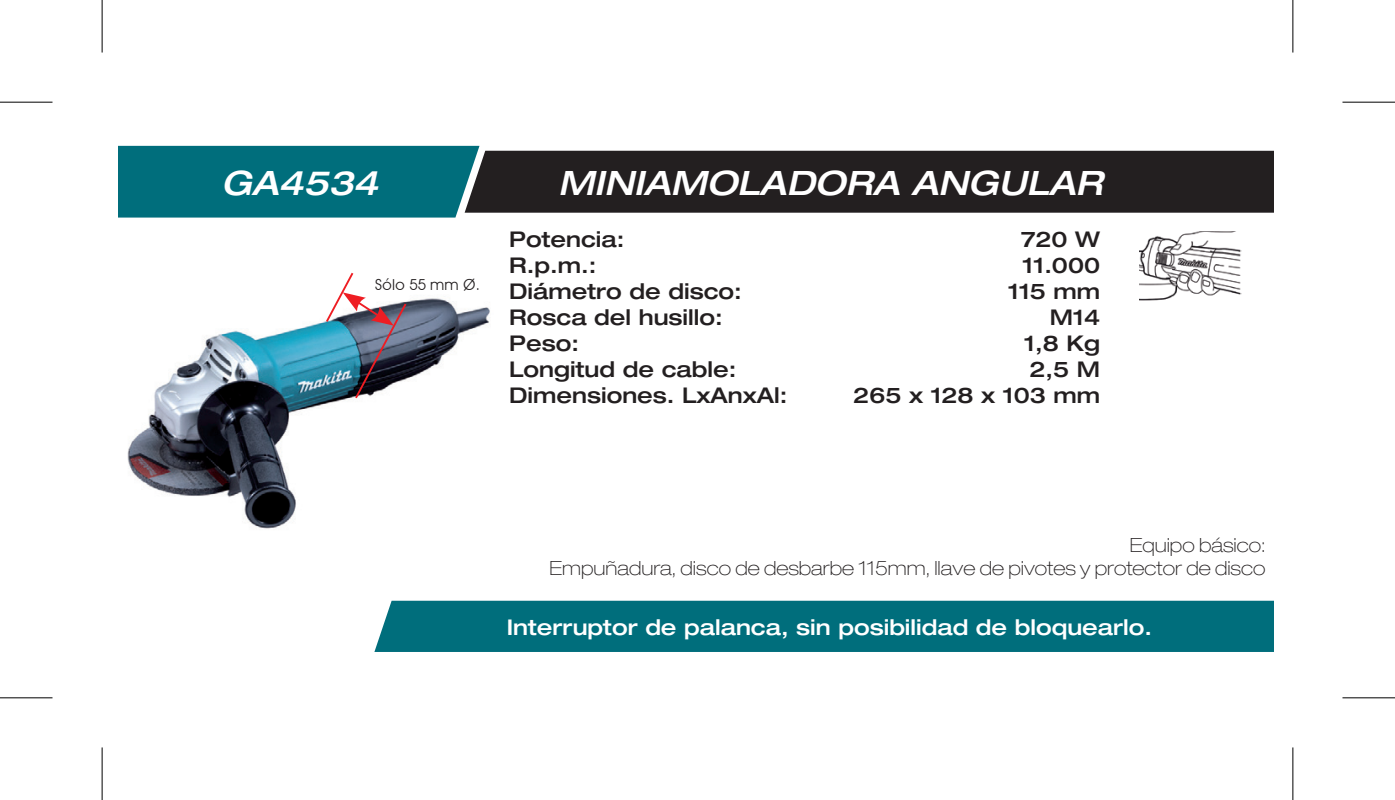
<style>
.page{position:relative;width:1395px;height:800px;background:#fff}
.page>*{position:absolute;margin:0;border:0;box-sizing:border-box;transform-origin:0 0}
.t1{font:italic 500 expanded 33.6px "Helvetica Neue";color:#fff}
.t2{font:500 expanded 21.7px "Helvetica Neue";color:#231f20}
.t3{font:500 expanded 21.7px "Helvetica Neue";color:#fff}
.t4{font:100 expanded 19.6px/23.4px "Helvetica Neue";color:#231f20;text-align:right}
.t5{font:15.05px "Avant Garde";color:#231f20}
</style>
<div class="page">
<img style="left:127px;top:298px;width:363px;height:231px">
<div style="left:374px;top:600px;width:900px;height:52px;background:#006e7c"></div>
<div style="left:118px;top:146px;width:361px;height:71px;background:#006e7c"></div>
<div style="left:465px;top:151px;width:809px;height:62px;background:#231f20"></div>
<img style="left:324px;top:272px;width:84px;height:128px">
<img style="left:1139px;top:231px;width:102px;height:70px">
<svg style="left:0;top:101px;width:52px;height:1px"></svg>
<svg style="left:1342px;top:101px;width:53px;height:1px"></svg>
<svg style="left:0;top:698px;width:52px;height:1px"></svg>
<svg style="left:1342px;top:698px;width:53px;height:1px"></svg>
<svg style="left:101px;top:0;width:1px;height:53px"></svg>
<svg style="left:101px;top:747px;width:1px;height:52px"></svg>
<svg style="left:1293px;top:0;width:1px;height:53px"></svg>
<svg style="left:1293px;top:747px;width:1px;height:52px"></svg>
<hr style="left:0;top:102px;width:52px;height:1px;background:#000">
<hr style="left:1342px;top:102px;width:53px;height:1px;background:#000">
<hr style="left:0;top:697px;width:52px;height:1px;background:#000">
<hr style="left:1342px;top:697px;width:53px;height:1px;background:#000">
<hr style="left:102px;top:0;width:1px;height:53px;background:#000">
<hr style="left:102px;top:747px;width:1px;height:52px;background:#000">
<hr style="left:1292px;top:0;width:1px;height:53px;background:#000">
<hr style="left:1292px;top:747px;width:1px;height:52px;background:#000">
<p class="t1" style="left:221px;top:162px;width:158px">GA4534</p>
<p class="t1" style="left:558px;top:162px;width:546px">MINIAMOLADORA ANGULAR</p>
<p class="t5" style="left:375px;top:275px;width:107px">Sólo 55 mm Ø.</p>
<p class="t2" style="left:509px;top:225px;width:117px">Potencia:</p>
<p class="t2" style="left:1021px;top:225px;width:81px">720 W</p>
<p class="t2" style="left:509px;top:251px;width:89px">R.p.m.:</p>
<p class="t2" style="left:1022px;top:251px;width:79px">11.000</p>
<p class="t2" style="left:509px;top:277px;width:234px">Diámetro de disco:</p>
<p class="t2" style="left:1008px;top:277px;width:93px">115 mm</p>
<p class="t2" style="left:509px;top:303px;width:215px">Rosca del husillo:</p>
<p class="t2" style="left:1050px;top:303px;width:52px">M14</p>
<p class="t2" style="left:509px;top:329px;width:71px">Peso:</p>
<p class="t2" style="left:1024px;top:329px;width:77px">1,8 Kg</p>
<p class="t2" style="left:509px;top:355px;width:229px">Longitud de cable:</p>
<p class="t2" style="left:1029px;top:355px;width:72px">2,5 M</p>
<p class="t2" style="left:509px;top:381px;width:280px">Dimensiones. LxAnxAl:</p>
<p class="t2" style="left:853px;top:381px;width:248px">265 x 128 x 103 mm</p>
<p class="t4" style="left:549px;top:532px;width:717px">Equipo básico:<br>Empuñadura, disco de desbarbe 115mm, llave de pivotes y protector de disco</p>
<p class="t3" style="left:507px;top:613px;width:647px">Interruptor de palanca, sin posibilidad de bloquearlo.</p>
</div>
